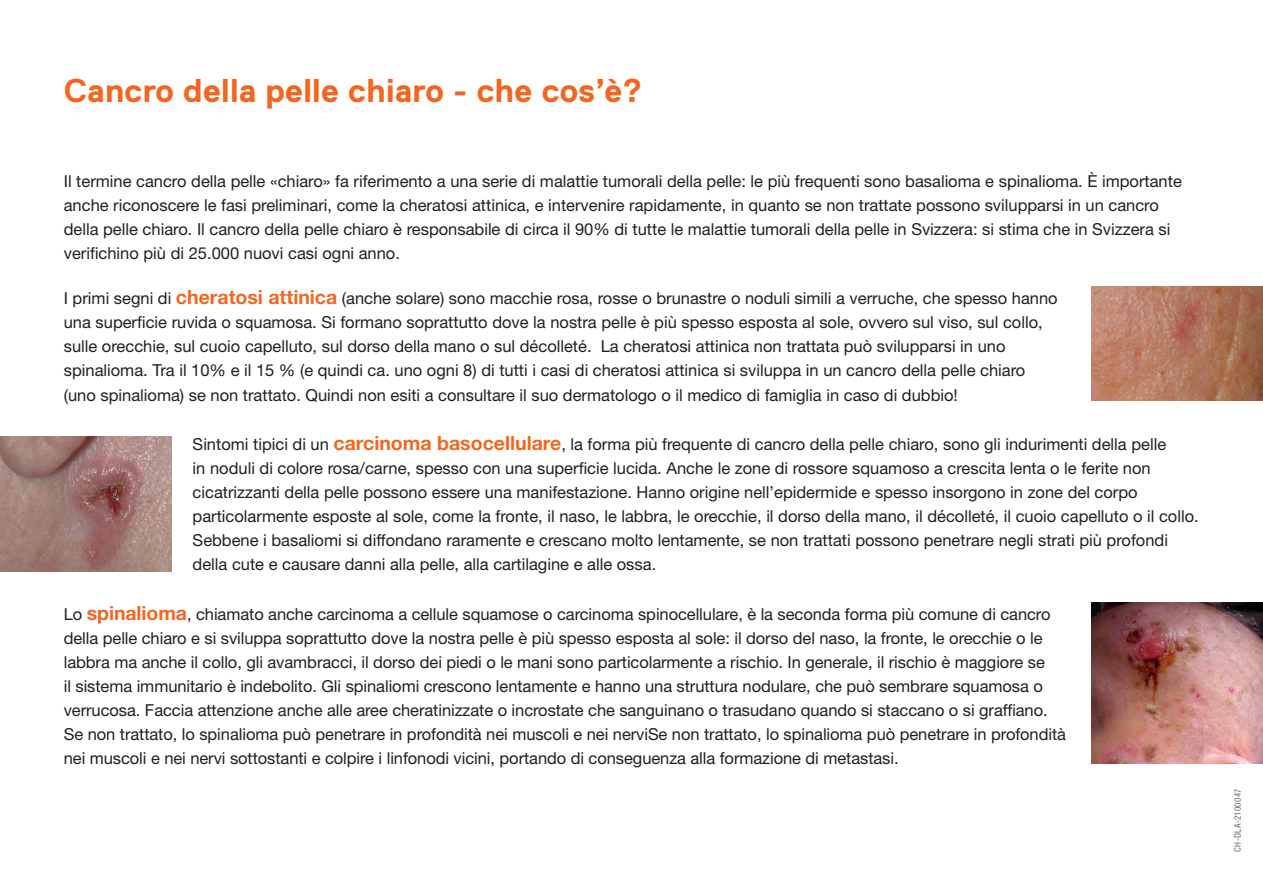
<style>
.page{position:relative;width:1263px;height:893px;background:#fff}
.page>*{position:absolute;margin:0;border:0;box-sizing:border-box;transform-origin:0 0}
.t1{font:700 33px "Replica Pro";letter-spacing:.01em;color:#f36621}
.t2{font:16.5px/24px "Helvetica Neue LT Std";color:#231f20}
.t3{font:condensed 9px "Helvetica Neue LT Std";letter-spacing:.035em;color:#6c6d70}
.s1{font-weight:700;font-size:19.5px;color:#f36621}
</style>
<div class="page">
<img style="left:1092px;top:603px;width:171px;height:161px">
<img style="left:0;top:436px;width:171px;height:136px">
<img style="left:1091px;top:286px;width:172px;height:115px">
<h1 class="t1" style="left:64px;top:73px;width:581px">Cancro della pelle chiaro - che cos’è?</h1>
<p class="t2" style="left:64px;top:169px;width:1119px">Il termine cancro della pelle «chiaro» fa riferimento a una serie di malattie tumorali della pelle: le più frequenti sono basalioma e spinalioma. È importante anche riconoscere le fasi preliminari, come la cheratosi attinica, e intervenire rapidamente, in quanto se non trattate possono svilupparsi in un cancro della pelle chiaro. Il cancro della pelle chiaro è responsabile di circa il 90% di tutte le malattie tumorali della pelle in Svizzera: si stima che in Svizzera si verifichino più di 25.000 nuovi casi ogni anno.</p>
<p class="t2" style="left:64px;top:286px;width:995px">I primi segni di <span class="s1">cheratosi attinica</span> (anche solare) sono macchie rosa, rosse o brunastre o noduli simili a verruche, che spesso hanno una superficie ruvida o squamosa. Si formano soprattutto dove la nostra pelle è più spesso esposta al sole, ovvero sul viso, sul collo, sulle orecchie, sul cuoio capelluto, sul dorso della mano o sul décolleté. La cheratosi attinica non trattata può svilupparsi in uno spinalioma. Tra il 10% e il 15 % (e quindi ca. uno ogni 8) di tutti i casi di cheratosi attinica si sviluppa in un cancro della pelle chiaro (uno spinalioma) se non trattato. Quindi non esiti a consultare il suo dermatologo o il medico di famiglia in caso di dubbio!</p>
<p class="t2" style="left:193px;top:432px;width:1008px">Sintomi tipici di un <span class="s1">carcinoma basocellulare</span>, la forma più frequente di cancro della pelle chiaro, sono gli indurimenti della pelle<br>in noduli di colore rosa/carne, spesso con una superficie lucida. Anche le zone di rossore squamoso a crescita lenta o le ferite non cicatrizzanti della pelle possono essere una manifestazione. Hanno origine nell’epidermide e spesso insorgono in zone del corpo particolarmente esposte al sole, come la fronte, il naso, le labbra, le orecchie, il dorso della mano, il décolleté, il cuoio capelluto o il collo.<br>Sebbene i basaliomi si diffondano raramente e crescano molto lentamente, se non trattati possono penetrare negli strati più profondi della cute e causare danni alla pelle, alla cartilagine e alle ossa.</p>
<p class="t2" style="left:64px;top:601px;width:1004px">Lo <span class="s1">spinalioma</span>, chiamato anche carcinoma a cellule squamose o carcinoma spinocellulare, è la seconda forma più comune di cancro della pelle chiaro e si sviluppa soprattutto dove la nostra pelle è più spesso esposta al sole: il dorso del naso, la fronte, le orecchie o le labbra ma anche il collo, gli avambracci, il dorso dei piedi o le mani sono particolarmente a rischio. In generale, il rischio è maggiore se<br>il sistema immunitario è indebolito. Gli spinaliomi crescono lentamente e hanno una struttura nodulare, che può sembrare squamosa o verrucosa. Faccia attenzione anche alle aree cheratinizzate o incrostate che sanguinano o trasudano quando si staccano o si graffiano.<br>Se non trattato, lo spinalioma può penetrare in profondità nei muscoli e nei nerviSe non trattato, lo spinalioma può penetrare in profondità nei muscoli e nei nervi sottostanti e colpire i linfonodi vicini, portando di conseguenza alla formazione di metastasi.</p>
<p class="t3" style="left:1232px;top:851px;width:64px;rotate:-90deg">CH-DLA-2100047</p>
</div>
